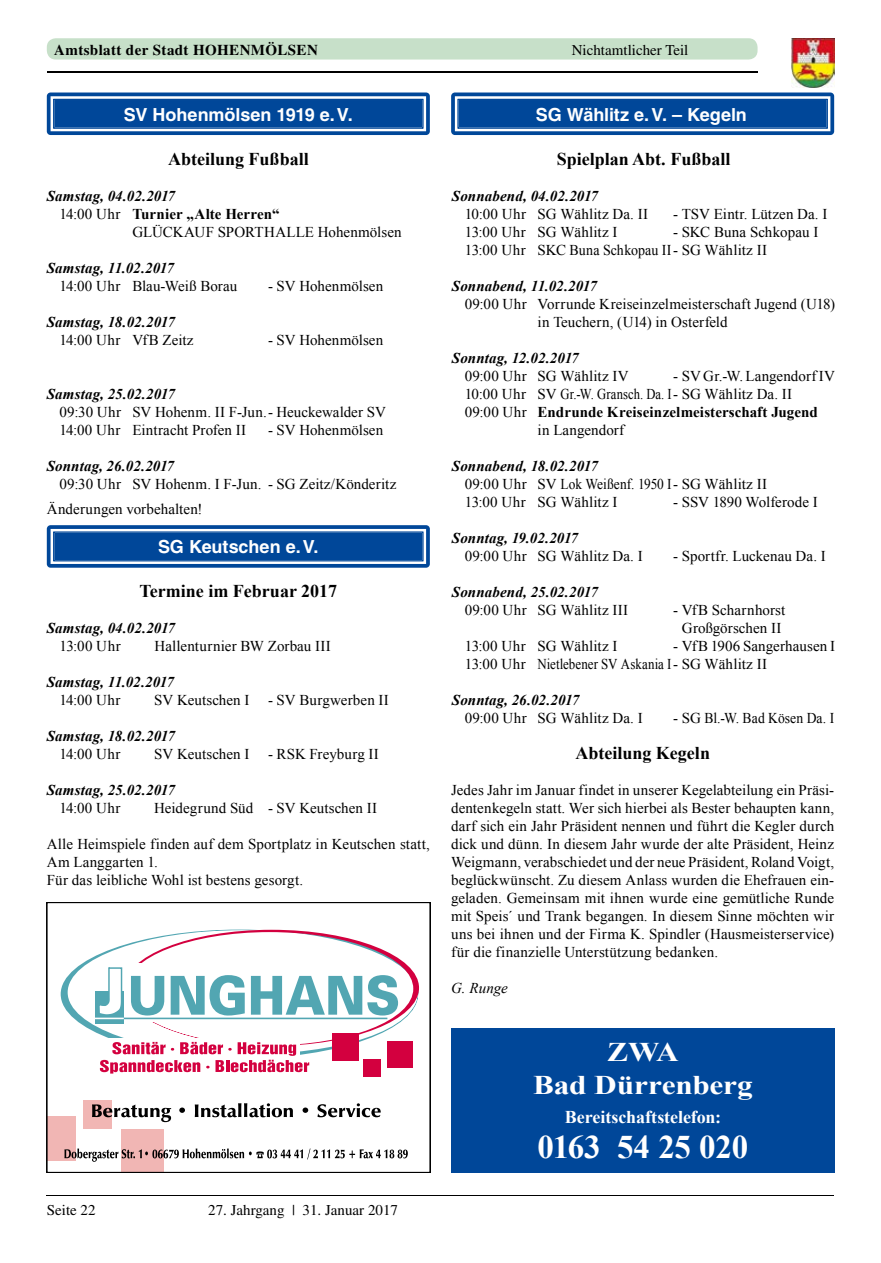
<style>
.page{position:relative;width:881px;height:1263px;background:#fff}
.page>*{position:absolute;margin:0;border:0;box-sizing:border-box;transform-origin:0 0}
.t1{font:700 33px "Times New Roman";letter-spacing:-.01em;color:#fff}
.t2{font:700 27px/32.4px "Times New Roman";letter-spacing:-.005em;color:#fff;text-align:center;scale:1.16 1}
.t3{font:700 18px "Times New Roman";color:#000}
.t4{font:700 18px "Helvetica";letter-spacing:-.005em;color:#fff}
.t5{font:700 18px "Times New Roman";letter-spacing:-.005em;color:#fff}
.t6{font:15px/18px "Times New Roman";letter-spacing:.005em;color:#000}
.t7{font:italic 700 15px "Times New Roman";letter-spacing:.005em;color:#000}
.t8{font:700 15px "Times New Roman";letter-spacing:.005em;color:#000}
.t9{font:15px "Times";color:#000}
.t10{font:700 15px "Times";letter-spacing:.025em;color:#000}
.t11{font:italic 15px "Times New Roman";color:#000}
.s1{font-weight:400}
</style>
<div class="page">
<div style="left:47px;top:38px;width:710px;height:22px;background:#c7e0c9;border-radius:9px"></div>
<img style="left:791px;top:38px;width:42px;height:50px">
<hr style="left:47px;top:1195px;width:786px;height:1px;background:#000">
<hr style="left:47px;top:71px;width:710px;height:1px;background:#000">
<svg style="left:47px;top:93px;width:382px;height:42px;background:#215fa6"></svg>
<svg style="left:451px;top:93px;width:382px;height:42px;background:#215fa6"></svg>
<div style="left:451px;top:1029px;width:383px;height:144px;background:#004799"></div>
<svg style="left:47px;top:525px;width:382px;height:43px;background:#2461a7"></svg>
<div style="left:47px;top:1116px;width:29px;height:45px;background:#f1b6b4"></div>
<div style="left:83px;top:1100px;width:28px;height:28px;background:#f1b6b4"></div>
<div style="left:121px;top:1130px;width:42px;height:42px;background:#f1b6b4"></div>
<svg style="left:61px;top:929px;width:221px;height:105px"></svg>
<div style="left:95px;top:991px;width:29px;height:32px;background:#52a6b2"></div>
<svg style="left:92px;top:1104px;width:79px;height:18px"></svg>
<svg style="left:179px;top:1107px;width:6px;height:6px"></svg>
<svg style="left:195px;top:1103px;width:98px;height:14px"></svg>
<svg style="left:302px;top:1107px;width:6px;height:6px"></svg>
<svg style="left:317px;top:1103px;width:63px;height:14px"></svg>
<svg style="left:64px;top:1148px;width:343px;height:14px"></svg>
<svg style="left:98px;top:930px;width:321px;height:143px"></svg>
<div style="left:332px;top:1033px;width:27px;height:27px;background:#d3003f"></div>
<div style="left:363px;top:1059px;width:17px;height:17px;background:#d3003f"></div>
<div style="left:387px;top:1041px;width:26px;height:26px;background:#d3003f"></div>
<div style="left:47px;top:902px;width:383px;height:271px;border:2px solid #000"></div>
<hr style="left:95px;top:1017px;width:292px;height:2px;background:#52a6b2">
<hr style="left:94px;top:1017px;width:30px;height:2px;background:#fff">
<p class="t10" style="left:54px;top:41px;width:265px">Amtsblatt der Stadt HOHENMÖLSEN</p>
<p class="t9" style="left:571px;top:41px;width:118px">Nichtamtlicher Teil</p>
<p class="t4" style="left:124px;top:103px;width:230px">SV Hohenmölsen 1919 e. V.</p>
<p class="t4" style="left:535px;top:103px;width:212px">SG Wählitz e. V. – Kegeln</p>
<p class="t3" style="left:556px;top:146px;width:175px">Spielplan Abt. Fußball</p>
<p class="t7" style="left:452px;top:185px;width:148px">Sonnabend, 04.02.2017</p>
<p class="t6" style="left:464px;top:204px;width:185px">10:00 Uhr SG Wählitz Da. II</p>
<p class="t6" style="left:673px;top:204px;width:156px">- TSV Eintr. Lützen Da. I</p>
<p class="t6" style="left:464px;top:222px;width:154px">13:00 Uhr SG Wählitz I</p>
<p class="t3" style="left:168px;top:146px;width:142px">Abteilung Fußball</p>
<p class="t7" style="left:47px;top:185px;width:130px">Samstag, 04.02.2017</p>
<p class="t8" style="left:60px;top:203px;width:221px"><span class="s1">14:00 Uhr</span> Turnier „Alte Herren“</p>
<p class="t6" style="left:132px;top:222px;width:271px">GLÜCKAUF SPORTHALLE Hohenmölsen</p>
<p class="t7" style="left:47px;top:257px;width:129px">Samstag, 11.02.2017</p>
<p class="t6" style="left:60px;top:276px;width:179px">14:00 Uhr Blau-Weiß Borau</p>
<p class="t6" style="left:268px;top:276px;width:117px">- SV Hohenmölsen</p>
<p class="t7" style="left:47px;top:311px;width:129px">Samstag, 18.02.2017</p>
<p class="t6" style="left:60px;top:330px;width:135px">14:00 Uhr VfB Zeitz</p>
<p class="t6" style="left:268px;top:330px;width:117px">- SV Hohenmölsen</p>
<p class="t6" style="left:464px;top:222px;width:355px;text-indent:208px">- SKC Buna Schkopau I<br>13:00 Uhr SKC Buna Schkopau II - SG Wählitz II</p>
<p class="t7" style="left:452px;top:275px;width:146px">Sonnabend, 11.02.2017</p>
<p class="t6" style="left:537px;top:294px;width:299px;text-indent:-73px">09:00 Uhr Vorrunde Kreiseinzelmeisterschaft Jugend (U18) in Teuchern, (U14) in Osterfeld</p>
<p class="t7" style="left:452px;top:347px;width:128px">Sonntag, 12.02.2017</p>
<p class="t6" style="left:464px;top:366px;width:165px">09:00 Uhr SG Wählitz IV</p>
<p class="t6" style="left:673px;top:366px;width:163px">- SV Gr.-W. Langendorf IV</p>
<p class="t6" style="left:464px;top:384px;width:329px">10:00 Uhr SV Gr.-W. Gransch. Da. I - SG Wählitz Da. II</p>
<p class="t8" style="left:464px;top:401px;width:354px"><span class="s1">09:00 Uhr</span> Endrunde Kreiseinzelmeisterschaft Jugend</p>
<p class="t6" style="left:537px;top:420px;width:88px">in Langendorf</p>
<p class="t7" style="left:452px;top:455px;width:147px">Sonnabend, 18.02.2017</p>
<p class="t6" style="left:464px;top:474px;width:303px">09:00 Uhr SV Lok Weißenf. 1950 I - SG Wählitz II<br>13:00 Uhr SG Wählitz I</p>
<p class="t7" style="left:47px;top:383px;width:129px">Samstag, 25.02.2017</p>
<p class="t6" style="left:60px;top:402px;width:328px">09:30 Uhr SV Hohenm. II F-Jun. - Heuckewalder SV<br>14:00 Uhr Eintracht Profen II</p>
<p class="t6" style="left:268px;top:420px;width:117px">- SV Hohenmölsen</p>
<p class="t7" style="left:47px;top:455px;width:129px">Sonntag, 26.02.2017</p>
<p class="t6" style="left:47px;top:471px;width:351px;line-height:25.5px;text-indent:13px">09:30 Uhr SV Hohenm. I F-Jun. - SG Zeitz/Könderitz<br>Änderungen vorbehalten!</p>
<p class="t6" style="left:673px;top:492px;width:146px">- SSV 1890 Wolferode I</p>
<p class="t4" style="left:158px;top:536px;width:162px">SG Keutschen e. V.</p>
<p class="t3" style="left:139px;top:578px;width:199px">Termine im Februar 2017</p>
<p class="t7" style="left:47px;top:617px;width:130px">Samstag, 04.02.2017</p>
<p class="t6" style="left:60px;top:636px;width:63px">13:00 Uhr</p>
<p class="t6" style="left:154px;top:636px;width:178px">Hallenturnier BW Zorbau III</p>
<p class="t7" style="left:47px;top:671px;width:129px">Samstag, 11.02.2017</p>
<p class="t6" style="left:60px;top:690px;width:62px">14:00 Uhr</p>
<p class="t6" style="left:154px;top:690px;width:236px">SV Keutschen I - SV Burgwerben II</p>
<p class="t7" style="left:47px;top:725px;width:129px">Samstag, 18.02.2017</p>
<p class="t6" style="left:60px;top:744px;width:62px">14:00 Uhr</p>
<p class="t6" style="left:154px;top:744px;width:226px">SV Keutschen I - RSK Freyburg II</p>
<p class="t7" style="left:47px;top:779px;width:129px">Samstag, 25.02.2017</p>
<p class="t6" style="left:60px;top:798px;width:62px">14:00 Uhr</p>
<p class="t6" style="left:154px;top:798px;width:224px">Heidegrund Süd - SV Keutschen II</p>
<p class="t6" style="left:47px;top:834px;width:384px">Alle Heimspiele finden auf dem Sportplatz in Keutschen statt,<br>Am Langgarten 1.<br>Für das leibliche Wohl ist bestens gesorgt.</p>
<p class="t9" style="left:47px;top:1202px;width:50px">Seite 22</p>
<p class="t9" style="left:208px;top:1202px;width:191px">27. Jahrgang | 31. Januar 2017</p>
<p class="t7" style="left:452px;top:527px;width:128px">Sonntag, 19.02.2017</p>
<p class="t6" style="left:464px;top:546px;width:179px">09:00 Uhr SG Wählitz Da. I</p>
<p class="t6" style="left:673px;top:546px;width:154px">- Sportfr. Luckenau Da. I</p>
<p class="t7" style="left:452px;top:581px;width:147px">Sonnabend, 25.02.2017</p>
<p class="t6" style="left:464px;top:600px;width:165px">09:00 Uhr SG Wählitz III</p>
<p class="t6" style="left:673px;top:600px;width:113px;text-align:center">- VfB Scharnhorst<br>Großgörschen II</p>
<p class="t6" style="left:464px;top:636px;width:154px">13:00 Uhr SG Wählitz I</p>
<p class="t6" style="left:464px;top:636px;width:371px;text-indent:208px">- VfB 1906 Sangerhausen I<br>13:00 Uhr Nietlebener SV Askania I - SG Wählitz II</p>
<p class="t7" style="left:452px;top:689px;width:129px">Sonntag, 26.02.2017</p>
<p class="t6" style="left:464px;top:708px;width:179px">09:00 Uhr SG Wählitz Da. I</p>
<p class="t6" style="left:673px;top:708px;width:162px">- SG Bl.-W. Bad Kösen Da. I</p>
<p class="t3" style="left:575px;top:740px;width:136px">Abteilung Kegeln</p>
<p class="t6" style="left:451px;top:780px;width:384px;text-align:justify">Jedes Jahr im Januar findet in unserer Kegelabteilung ein Präsi&shy;dentenkegeln statt. Wer sich hierbei als Bester behaupten kann, darf sich ein Jahr Präsident nennen und führt die Kegler durch dick und dünn. In diesem Jahr wurde der alte Präsident, Heinz Weigmann, verabschiedet und der neue Präsident, Roland Voigt, beglückwünscht. Zu diesem Anlass wurden die Ehefrauen ein&shy;geladen. Gemeinsam mit ihnen wurde eine gemütliche Runde mit Speis´ und Trank begangen. In diesem Sinne möchten wir uns bei ihnen und der Firma K. Spindler (Hausmeisterservice) für die finanzielle Unterstützung bedanken.</p>
<p class="t11" style="left:451px;top:977px;width:58px">G. Runge</p>
<h2 class="t2" style="left:533px;top:1035px;width:191px">ZWA<br>Bad Dürrenberg</h2>
<p class="t5" style="left:564px;top:1105px;width:157px">Bereitschaftstelefon:</p>
<h1 class="t1" style="left:537px;top:1124px;width:212px">0163 54 25 020</h1>
</div>
